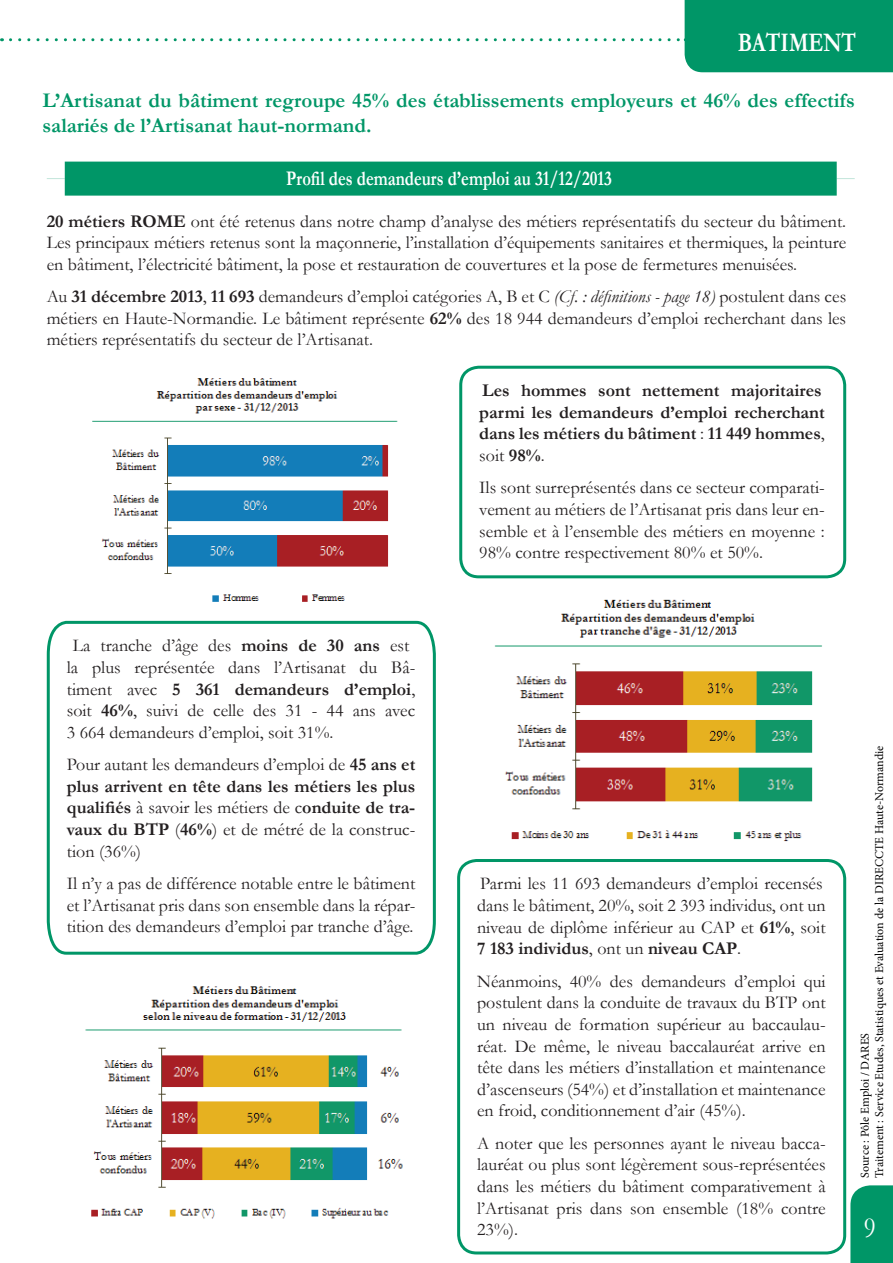
<style>
.page{position:relative;width:893px;height:1263px;background:#fff}
.page>*{position:absolute;margin:0;border:0;box-sizing:border-box;transform-origin:0 0}
.t1{font:29.7px "Garamond";color:#fff;scale:.86 1}
.t2{font:700 27px "Garamond";color:#fff;scale:.79 1}
.t3{font:700 21px/25.2px "Garamond";color:#009667}
.t4{font:700 21px "Garamond";color:#fff;scale:.79 1}
.t5{font:18px/21.6px "Garamond";color:#231f20;text-align:justify}
.t6{font:700 18px/21.6px "Garamond";color:#231f20}
.t7{font:12px/14.4px "Minion Pro";color:#000}
.s1{font-weight:700}
.s2{font-style:italic}
.s3{font-weight:400}
</style>
<div class="page">
<div style="left:850px;top:1185px;width:43px;height:78px;background:#009667"></div>
<svg style="left:10px;top:0;width:883px;height:72px"></svg>
<svg style="left:47px;top:162px;width:808px;height:34px;background:#0e9b6f"></svg>
<div style="left:459px;top:366px;width:387px;height:212px;border:3px solid #009667;border-radius:18px"></div>
<svg style="left:46px;top:620px;width:390px;height:335px"></svg>
<div style="left:457px;top:859px;width:389px;height:395px;border:3px solid #009667;border-radius:18px"></div>
<img style="left:92px;top:378px;width:306px;height:224px">
<img style="left:494px;top:599px;width:328px;height:243px">
<img style="left:85px;top:986px;width:318px;height:233px">
<h2 class="t2" style="left:738px;top:24px;width:152px">BATIMENT</h2>
<p class="t3" style="left:43px;top:88px;width:814px">L’Artisanat du bâtiment regroupe 45% des établissements employeurs et 46% des effectifs salariés de l’Artisanat haut-normand.</p>
<p class="t4" style="left:286px;top:165px;width:414px">Profil des demandeurs d’emploi au 31/12/2013</p>
<p class="t5" style="left:47px;top:210px;width:801px"><span class="s1">20 métiers ROME</span> ont été retenus dans notre champ d’analyse des métiers représentatifs du secteur du bâtiment.<br>Les principaux métiers retenus sont la maçonnerie, l’installation d’équipements sanitaires et thermiques, la peinture en bâtiment, l’électricité bâtiment, la pose et restauration de couvertures et la pose de fermetures menuisées.</p>
<p class="t5" style="left:47px;top:285px;width:801px">Au <span class="s1">31 décembre 2013</span>, <span class="s1">11 693</span> demandeurs d’emploi catégories A, B et C <span class="s2">(Cf. : définitions - page 18)</span> postulent dans ces métiers en Haute-Normandie. Le bâtiment représente <span class="s1">62%</span> des 18 944 demandeurs d’emploi recherchant dans les métiers représentatifs du secteur de l’Artisanat.</p>
<p class="t6" style="left:479px;top:380px;width:347px">Les hommes sont nettement majoritaires parmi les demandeurs d’emploi recherchant dans les métiers du bâtiment <span class="s3">:</span> 11 449 hommes<span class="s3">, soit</span> 98%<span class="s3">.</span></p>
<p class="t5" style="left:479px;top:476px;width:347px">Ils sont surreprésentés dans ce secteur comparati&shy;vement au métiers de l’Artisanat pris dans leur en&shy;semble et à l’ensemble des métiers en moyenne :<br>98% contre respectivement 80% et 50%.</p>
<p class="t5" style="left:67px;top:634px;width:350px;text-align:left;text-indent:6px">La tranche d’âge des <span class="s1">moins de 30 ans</span> est la plus représentée dans l’Artisanat du Bâ&shy;timent avec <span class="s1">5 361 demandeurs d’emploi</span>, soit <span class="s1">46%</span>, suivi de celle des 31 - 44 ans avec 3 664 demandeurs d’emploi, soit 31%.</p>
<p class="t5" style="left:67px;top:753px;width:350px">Pour autant les demandeurs d’emploi de <span class="s1">45 ans et plus arrivent en tête dans les métiers les plus qualifiés</span> à savoir les métiers de c<span class="s1">onduite de tra&shy;vaux du BTP</span> (<span class="s1">46%</span>) et de métré de la construc&shy;tion (36%)</p>
<p class="t5" style="left:67px;top:872px;width:350px">Il n’y a pas de différence notable entre le bâtiment et l’Artisanat pris dans son ensemble dans la répar&shy;tition des demandeurs d’emploi par tranche d’âge.</p>
<p class="t5" style="left:477px;top:872px;width:350px;text-align:left">Parmi les 11 693 demandeurs d’emploi recensés dans le bâtiment, 20%, soit 2 393 individus, ont un niveau de diplôme inférieur au CAP et <span class="s1">61%</span>, soit <span class="s1">7 183 individus</span>, ont un <span class="s1">niveau CAP</span>.</p>
<p class="t5" style="left:477px;top:970px;width:350px">Néanmoins, 40% des demandeurs d’emploi qui postulent dans la conduite de travaux du BTP ont un niveau de formation supérieur au baccaulau&shy;réat. De même, le niveau baccalauréat arrive en tête dans les métiers d’installation et maintenance d’ascenseurs (54%) et d’installation et maintenance en froid, conditionnement d’air (45%).</p>
<p class="t5" style="left:477px;top:1132px;width:350px">A noter que les personnes ayant le niveau bacca&shy;lauréat ou plus sont légèrement sous-représentées dans les métiers du bâtiment comparativement à l’Artisanat pris dans son ensemble (18% contre 23%).</p>
<p class="t7" style="left:858px;top:1178px;width:434px;rotate:-90deg">Source : Pôle Emploi / DARES<br>Traitement : Service Etudes, Statistiques et Evaluation de la DIRECCTE Haute-Normandie</p>
<h1 class="t1" style="left:864px;top:1208px;width:15px">9</h1>
</div>
